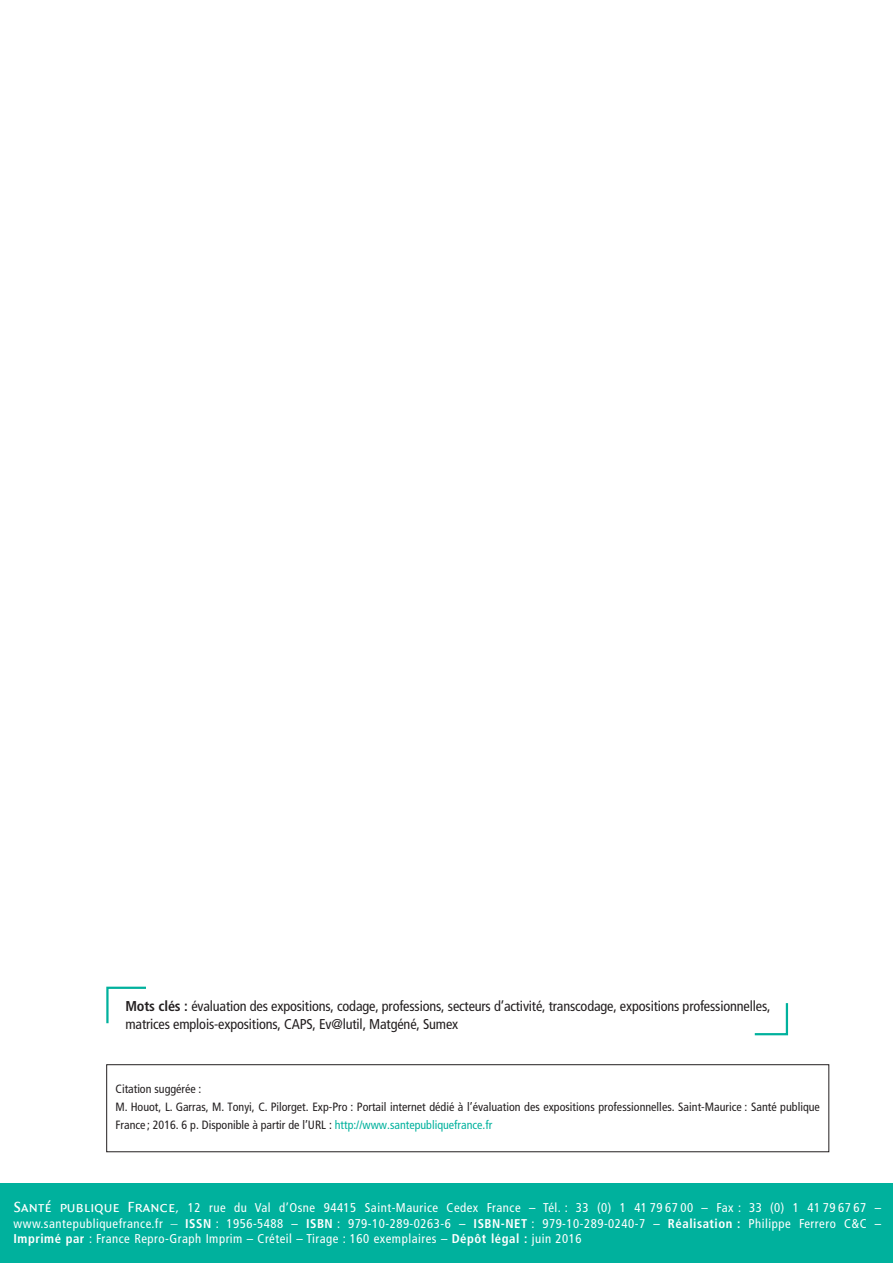
<style>
.page{position:relative;width:893px;height:1263px;background:#fff}
.page>*{position:absolute;margin:0;border:0;box-sizing:border-box;transform-origin:0 0}
.t1{font:condensed 14.25px/18px "Frutiger LT Std";letter-spacing:-.01em;color:#231f20}
.t2{font:condensed 12.75px/15.3px "Frutiger LT Std";letter-spacing:.04em;color:#fff;text-align:justify}
.t3{font:condensed 12px/18px "Frutiger LT Std";color:#231f20}
.s1{font-weight:700}
.s2{color:#00b19d}
.s3{font-family:"Quadraat Sans Caps";font-stretch:normal;font-size:15.75px}
.s4{font-family:"Apollo";font-stretch:normal;font-size:15px}
.s5{font-family:"Apollo";font-weight:600;font-stretch:normal;font-size:13.5px}
</style>
<div class="page">
<div style="left:0;top:1183px;width:893px;height:80px;background:#00b19d"></div>
<div style="left:106px;top:1064px;width:723px;height:88px;border:1px solid #231f20"></div>
<svg style="left:106px;top:986px;width:40px;height:38px"></svg>
<svg style="left:754px;top:1003px;width:35px;height:33px"></svg>
<p class="t1" style="left:125px;top:997px;width:647px"><span class="s1">Mots clés :</span> évaluation des expositions, codage, professions, secteurs d’activité, transcodage, expositions professionnelles, matrices emplois-expositions, CAPS, Ev@lutil, Matgéné, Sumex</p>
<p class="t3" style="left:116px;top:1080px;width:706px">Citation suggérée :<br>M. Houot, L. Garras, M. Tonyi, C. Pilorget. Exp-Pro : Portail internet dédié à l’évaluation des expositions professionnelles. Saint-Maurice : Santé publique<br>France ; 2016. 6 p. Disponible à partir de l’URL : <span class="s2">http://www.santepubliquefrance.fr</span></p>
<p class="t2" style="left:14px;top:1200px;width:869px"><span class="s3">Santé publique France</span><span class="s4">,</span> 12 rue du Val d’Osne 94415 Saint-Maurice Cedex France – Tél. : 33 (0) 1 41 79 67 00 – Fax : 33 (0) 1 41 79 67 67 – www.santepubliquefrance.fr <span class="s5">–</span> <span class="s1">ISSN</span> : 1956-5488 – <span class="s1">ISBN</span> : 979-10-289-0263-6 – <span class="s1">ISBN-NET</span> : 979-10-289-0240-7 – <span class="s1">Réalisation :</span> Philippe Ferrero C&amp;C – <span class="s1">Imprimé par</span> : France Repro-Graph Imprim – Créteil – Tirage : 160 exemplaires – <span class="s1">Dépôt légal :</span> juin 2016</p>
</div>
